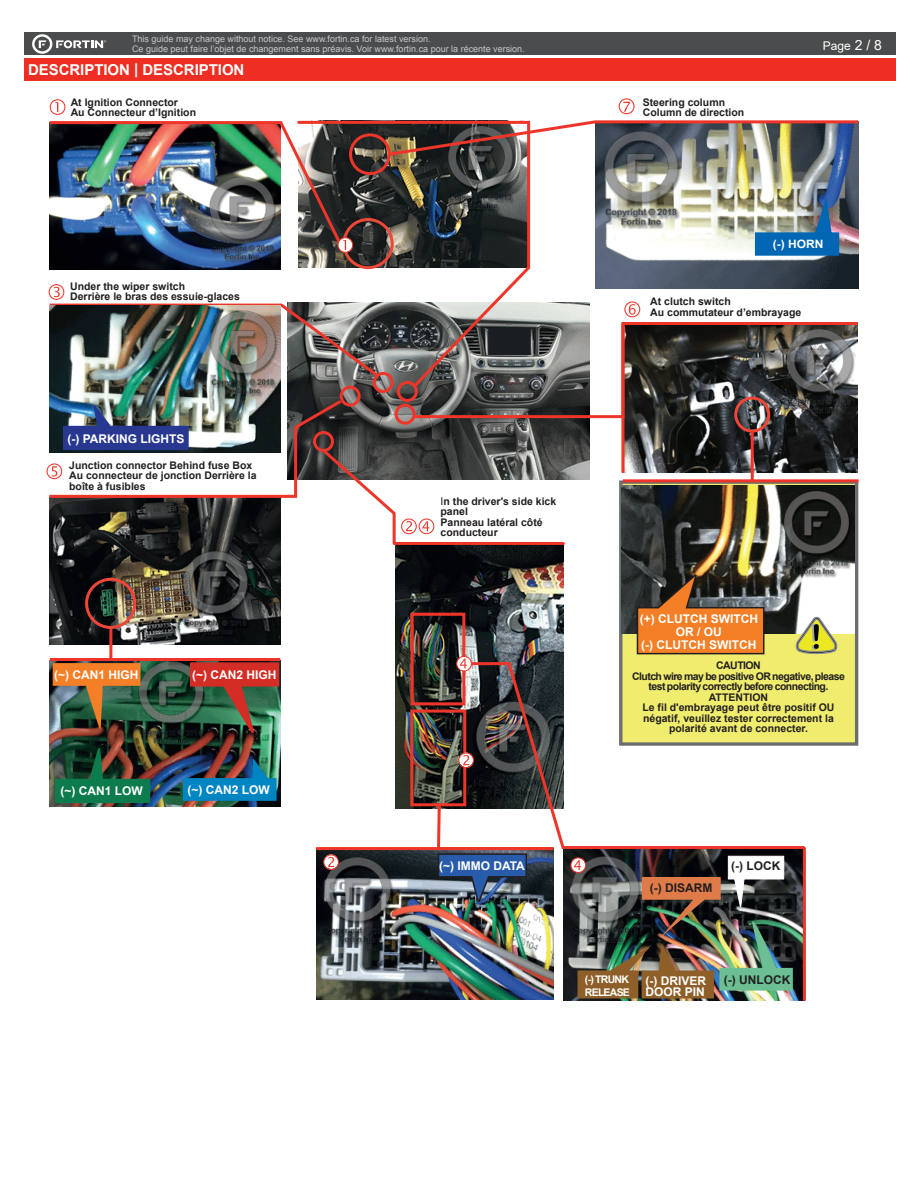
<style>
.page{position:relative;width:918px;height:1188px;background:#fff}
.page>*{position:absolute;margin:0;border:0;box-sizing:border-box;transform-origin:0 0}
.t1{font:700 15px "Arial";letter-spacing:-.005em;color:#fff}
.t2{font:700 12px/13px "Arial";color:#fff}
.t3{font:700 12px "Arial";color:#231f20}
.t4{font:12px "Arial";color:#fff}
.t5{font:700 11.55px "Arial";color:#fff;scale:1.04 1}
.t6{font:700 10.5px/10.5px "Arial";color:#231f20}
.t7{font:700 10.5px/12.6px "Arial";letter-spacing:-.075em;color:#fff}
.t8{font:9px/9.8px "Arial";color:#c7c8ca}
.s1{font-size:13.95px}
.s2{font-weight:400}
</style>
<div class="page">
<div style="left:24px;top:33px;width:872px;height:22px;background:#4b4c4d"></div>
<div style="left:24px;top:58px;width:872px;height:23px;background:#ee2e22"></div>
<svg style="left:32px;top:34px;width:74px;height:20px"></svg>
<img style="left:287px;top:303px;width:303px;height:177px">
<img style="left:316px;top:850px;width:237px;height:149px">
<img style="left:50px;top:253px;width:231px;height:17px">
<svg style="left:294px;top:120px;width:238px;height:270px"></svg>
<img style="left:49px;top:99px;width:304px;height:154px">
<div style="left:397px;top:381px;width:21px;height:21px;border:3px solid #ee3529;border-radius:50%"></div>
<img style="left:396px;top:546px;width:167px;height:263px">
<svg style="left:323px;top:854px;width:16px;height:16px"></svg>
<div style="left:410px;top:710px;width:56px;height:96px;border:3px solid #ee3529"></div>
<svg style="left:458px;top:753px;width:10px;height:15px"></svg>
<img style="left:435px;top:802px;width:119px;height:100px">
<hr style="left:316px;top:847px;width:237px;height:3px;background:#ee3529">
<div style="left:373px;top:372px;width:21px;height:21px;border:3px solid #ee3529;border-radius:50%"></div>
<svg style="left:48px;top:284px;width:334px;height:96px"></svg>
<img style="left:49px;top:306px;width:232px;height:91px">
<img style="left:563px;top:851px;width:240px;height:150px">
<img style="left:570px;top:855px;width:223px;height:143px">
<svg style="left:468px;top:661px;width:338px;height:190px"></svg>
<hr style="left:803px;top:848px;width:3px;height:153px;background:#ee3529">
<div style="left:411px;top:613px;width:54px;height:92px;border:3px solid #ee3529"></div>
<img style="left:50px;top:661px;width:230px;height:146px">
<img style="left:50px;top:546px;width:231px;height:98px">
<svg style="left:54px;top:748px;width:97px;height:56px;background:#235639"></svg>
<svg style="left:183px;top:759px;width:94px;height:42px;background:#1c6b93"></svg>
<hr style="left:50px;top:658px;width:230px;height:3px;background:#ee3529">
<svg style="left:53px;top:663px;width:87px;height:66px;background:#836a3d"></svg>
<svg style="left:189px;top:662px;width:91px;height:70px;background:#754f3d"></svg>
<hr style="left:109px;top:627px;width:3px;height:32px;background:#ee3529">
<div style="left:85px;top:578px;width:51px;height:51px;border:3px solid #ef4737;border-radius:50%"></div>
<div style="left:340px;top:386px;width:21px;height:21px;border:3px solid #ee3529;border-radius:50%"></div>
<svg style="left:456px;top:656px;width:16px;height:16px"></svg>
<svg style="left:46px;top:397px;width:520px;height:149px"></svg>
<div style="left:621px;top:482px;width:236px;height:262px;background:#f0ed6e"></div>
<div style="left:619px;top:480px;width:239px;height:266px;border:3px solid #6c6d70"></div>
<img style="left:621px;top:486px;width:233px;height:148px">
<svg style="left:636px;top:575px;width:129px;height:80px;background:#a5622d"></svg>
<svg style="left:796px;top:617px;width:41px;height:37px;background:#c4c478"></svg>
<img style="left:624px;top:420px;width:234px;height:53px">
<div style="left:734px;top:397px;width:36px;height:36px;border:3px solid #ef4737;border-radius:50%"></div>
<div style="left:395px;top:404px;width:21px;height:21px;border:3px solid #ee3529;border-radius:50%"></div>
<hr style="left:623px;top:479px;width:236px;height:3px;background:#ee3529">
<hr style="left:751px;top:431px;width:3px;height:50px;background:#ee3529">
<svg style="left:411px;top:320px;width:447px;height:100px;background:#615b59"></svg>
<svg style="left:624px;top:301px;width:16px;height:16px"></svg>
<hr style="left:621px;top:324px;width:3px;height:149px;background:#ee3529">
<img style="left:595px;top:158px;width:263px;height:131px">
<div style="left:349px;top:133px;width:42px;height:42px;border:3px solid #ee3529;border-radius:50%"></div>
<img style="left:754px;top:193px;width:86px;height:63px">
<svg style="left:386px;top:98px;width:473px;height:60px"></svg>
<p class="t8" style="left:132px;top:34px;width:394px">This guide may change without notice. See www.fortin.ca for latest version.<br>Ce guide peut faire l’objet de changement sans préavis. Voir www.fortin.ca pour la récente version.</p>
<h1 class="t1" style="left:28px;top:59px;width:218px">DESCRIPTION | DESCRIPTION</h1>
<p class="t6" style="left:71px;top:97px;width:127px;line-height:10.1px">At Ignition Connector<br>Au Connecteur d’Ignition</p>
<p class="t6" style="left:643px;top:97px;width:103px;line-height:10.1px">Steering column<br>Column de direction</p>
<p class="t4" style="left:823px;top:38px;width:61px">Page <span class="s1">2 / 8</span></p>
<p class="t6" style="left:70px;top:281px;width:171px;line-height:10.1px">Under the wiper switch<br>Derrière le bras des essuie-glaces</p>
<p class="t2" style="left:67px;top:432px;width:119px">(-) PARKING LIGHTS</p>
<p class="t6" style="left:69px;top:460px;width:189px">Junction connector Behind fuse Box<br>Au connecteur de jonction Derrière la boîte à fusibles</p>
<p class="t2" style="left:54px;top:668px;width:86px">(~) CAN1 HIGH</p>
<p class="t2" style="left:192px;top:668px;width:86px">(~) CAN2 HIGH</p>
<p class="t2" style="left:61px;top:785px;width:84px">(~) CAN1 LOW</p>
<p class="t2" style="left:188px;top:783px;width:84px">(~) CAN2 LOW</p>
<p class="t5" style="left:773px;top:236px;width:50px">(-) HORN</p>
<p class="t6" style="left:650px;top:296px;width:153px">At clutch switch<br>Au commutateur d’embrayage</p>
<p class="t6" style="left:441px;top:496px;width:117px"><span class="s2">I</span>n the driver's side kick panel<br>Panneau latéral côté conducteur</p>
<p class="t2" style="left:640px;top:612px;width:120px;text-align:center">(+) CLUTCH SWITCH<br>OR / OU<br>(-) CLUTCH SWITCH</p>
<p class="t6" style="left:632px;top:660px;width:214px;text-align:center">CAUTION<br>Clutch wire may be positive OR negative, please test polarity correctly before connecting.<br>ATTENTION<br>Le fil d'embrayage peut être positif OU négatif, veuillez tester correctement la polarité avant de connecter.</p>
<p class="t2" style="left:439px;top:859px;width:87px">(~) IMMO DATA</p>
<p class="t3" style="left:650px;top:879px;width:64px">(-) DISARM</p>
<p class="t3" style="left:731px;top:858px;width:51px">(-) LOCK</p>
<p class="t7" style="left:585px;top:973px;width:46px">(-) TRUNK<br>RELEASE</p>
<p class="t2" style="left:645px;top:975px;width:62px;line-height:11.6px">(-) DRIVER<br>DOOR PIN</p>
<p class="t3" style="left:724px;top:971px;width:68px">(-) UNLOCK</p>
</div>
